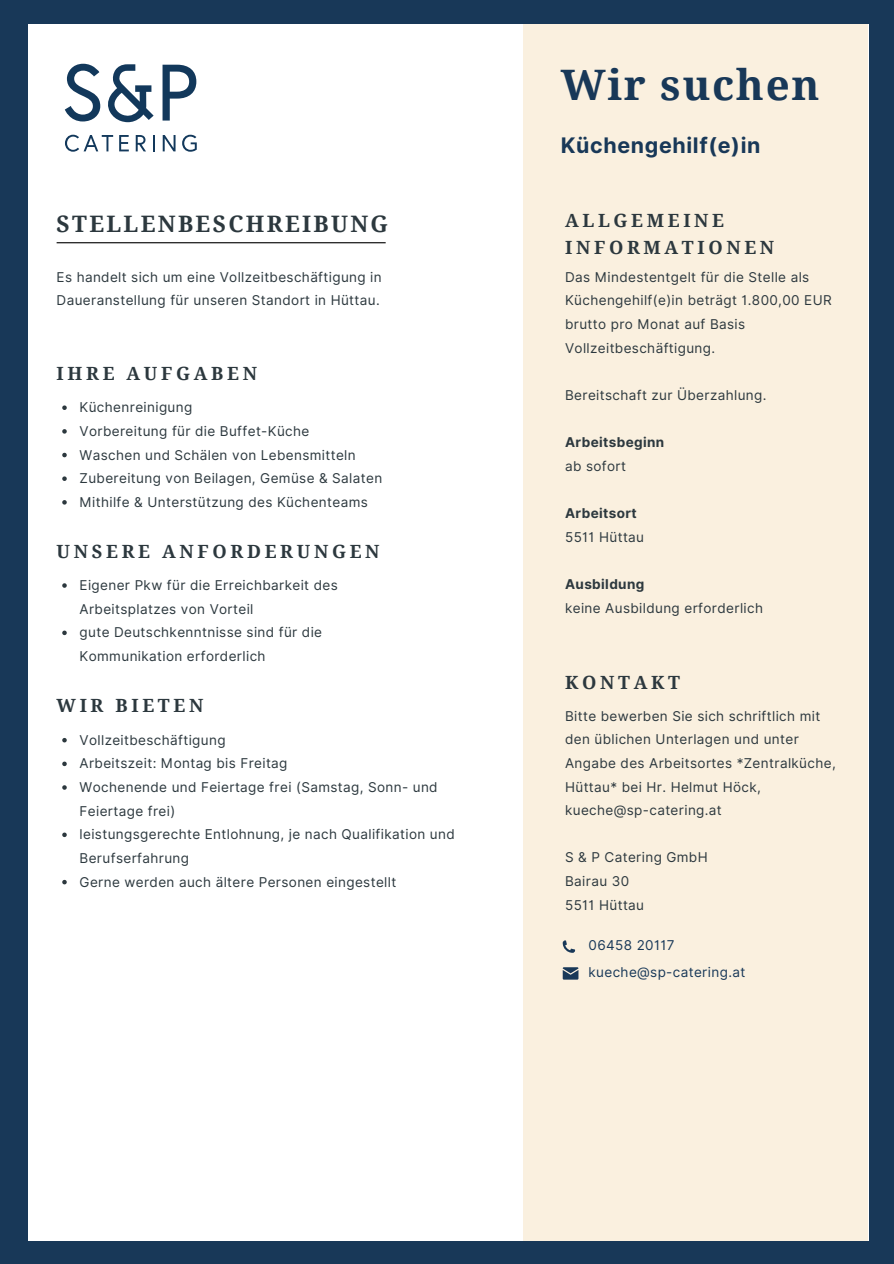
<style>
.page{position:relative;width:894px;height:1264px;background:#fff}
.page>*{position:absolute;margin:0;border:0;box-sizing:border-box;transform-origin:0 0}
.t1{font:700 42px "Noto Serif";letter-spacing:.04em;color:#183858}
.t2{font:700 22.65px "Noto Serif";letter-spacing:.1em;color:#2c383e}
.t3{font:700 21.45px "Inter";letter-spacing:.03em;color:#183858}
.t4{font:700 18.15px/27px "Noto Serif";letter-spacing:.2em;color:#2c383e}
.t5{font:13.5px/23.7px "Inter";letter-spacing:.03em;color:#2c383e}
.t6{font:700 13.5px "Inter";letter-spacing:.03em;color:#2c383e}
.t7{font:13.5px "Inter";letter-spacing:.025em;color:#183858}
</style>
<div class="page">
<div style="left:0;top:0;width:893px;height:1263px;background:#183858"></div>
<div style="left:28px;top:24px;width:840px;height:1216px;background:#fff"></div>
<hr style="left:57px;top:242px;width:328px;height:1px;background:#000">
<div style="left:523px;top:24px;width:344px;height:1216px;background:#faf0df"></div>
<svg style="left:108px;top:64px;width:46px;height:58px"></svg>
<svg style="left:65px;top:64px;width:35px;height:57px"></svg>
<svg style="left:162px;top:65px;width:34px;height:56px"></svg>
<svg style="left:65px;top:135px;width:48px;height:17px"></svg>
<svg style="left:119px;top:135px;width:10px;height:16px"></svg>
<svg style="left:136px;top:135px;width:10px;height:16px"></svg>
<svg style="left:153px;top:135px;width:2px;height:16px"></svg>
<svg style="left:163px;top:135px;width:12px;height:16px"></svg>
<svg style="left:182px;top:135px;width:15px;height:17px"></svg>
<svg style="left:62px;top:405px;width:5px;height:5px"></svg>
<svg style="left:62px;top:429px;width:5px;height:4px"></svg>
<svg style="left:62px;top:453px;width:5px;height:4px"></svg>
<svg style="left:62px;top:476px;width:5px;height:5px"></svg>
<svg style="left:62px;top:500px;width:5px;height:4px"></svg>
<svg style="left:62px;top:583px;width:5px;height:5px"></svg>
<svg style="left:62px;top:630px;width:5px;height:5px"></svg>
<svg style="left:62px;top:738px;width:5px;height:4px"></svg>
<svg style="left:62px;top:761px;width:5px;height:5px"></svg>
<svg style="left:62px;top:785px;width:5px;height:4px"></svg>
<svg style="left:62px;top:832px;width:5px;height:5px"></svg>
<svg style="left:62px;top:879px;width:5px;height:5px"></svg>
<svg style="left:562px;top:940px;width:13px;height:12px"></svg>
<svg style="left:562px;top:967px;width:16px;height:12px"></svg>
<p class="t2" style="left:57px;top:207px;width:333px">STELLENBESCHREIBUNG</p>
<p class="t5" style="left:57px;top:265px;width:326px">Es handelt sich um eine Vollzeitbeschäftigung in<br>Daueranstellung für unseren Standort in Hüttau.</p>
<p class="t4" style="left:57px;top:360px;width:202px">IHRE AUFGABEN</p>
<p class="t5" style="left:80px;top:395px;width:114px">Küchenreinigung</p>
<p class="t5" style="left:80px;top:419px;width:231px">Vorbereitung für die Buffet-Küche</p>
<p class="t5" style="left:80px;top:443px;width:277px">Waschen und Schälen von Lebensmitteln</p>
<p class="t5" style="left:80px;top:466px;width:304px">Zubereitung von Beilagen, Gemüse &amp; Salaten</p>
<p class="t5" style="left:80px;top:490px;width:290px">Mithilfe &amp; Unterstützung des Küchenteams</p>
<p class="t4" style="left:57px;top:537px;width:324px">UNSERE ANFORDERUNGEN</p>
<p class="t5" style="left:80px;top:573px;width:259px">Eigener Pkw für die Erreichbarkeit des<br>Arbeitsplatzes von Vorteil</p>
<p class="t5" style="left:80px;top:620px;width:244px">gute Deutschkenntnisse sind für die<br>Kommunikation erforderlich</p>
<p class="t4" style="left:57px;top:692px;width:148px">WIR BIETEN</p>
<p class="t5" style="left:80px;top:728px;width:147px">Vollzeitbeschäftigung</p>
<p class="t5" style="left:80px;top:751px;width:209px">Arbeitszeit: Montag bis Freitag</p>
<p class="t5" style="left:80px;top:775px;width:359px">Wochenende und Feiertage frei (Samstag, Sonn- und<br>Feiertage frei)</p>
<p class="t5" style="left:80px;top:822px;width:376px">leistungsgerechte Entlohnung, je nach Qualifikation und<br>Berufserfahrung</p>
<p class="t5" style="left:80px;top:869px;width:318px">Gerne werden auch ältere Personen eingestellt</p>
<p class="t1" style="left:560px;top:55px;width:260px">Wir suchen</p>
<p class="t3" style="left:560px;top:132px;width:201px">Küchengehilf(e)in</p>
<p class="t4" style="left:565px;top:206px;width:211px">ALLGEMEINE<br>INFORMATIONEN</p>
<p class="t5" style="left:565px;top:265px;width:268px">Das Mindestentgelt für die Stelle als<br>Küchengehilf(e)in beträgt 1.800,00 EUR brutto pro Monat auf Basis<br>Vollzeitbeschäftigung.</p>
<p class="t5" style="left:565px;top:383px;width:203px">Bereitschaft zur Überzahlung.</p>
<p class="t6" style="left:565px;top:434px;width:101px">Arbeitsbeginn</p>
<p class="t5" style="left:565px;top:454px;width:62px">ab sofort</p>
<p class="t6" style="left:565px;top:505px;width:73px">Arbeitsort</p>
<p class="t5" style="left:565px;top:525px;width:80px">5511 Hüttau</p>
<p class="t6" style="left:565px;top:576px;width:81px">Ausbildung</p>
<p class="t5" style="left:565px;top:596px;width:199px">keine Ausbildung erforderlich</p>
<p class="t4" style="left:565px;top:668px;width:116px">KONTAKT</p>
<p class="t5" style="left:565px;top:703px;width:272px">Bitte bewerben Sie sich schriftlich mit den üblichen Unterlagen und unter Angabe des Arbeitsortes *Zentralküche, Hüttau* bei Hr. Helmut Höck, kueche@sp-catering.at</p>
<p class="t5" style="left:565px;top:845px;width:144px">S &amp; P Catering GmbH</p>
<p class="t5" style="left:565px;top:869px;width:66px">Bairau 30</p>
<p class="t5" style="left:565px;top:893px;width:80px">5511 Hüttau</p>
<p class="t7" style="left:588px;top:937px;width:87px">06458 20117</p>
<p class="t7" style="left:588px;top:963px;width:158px">kueche@sp-catering.at</p>
</div>
